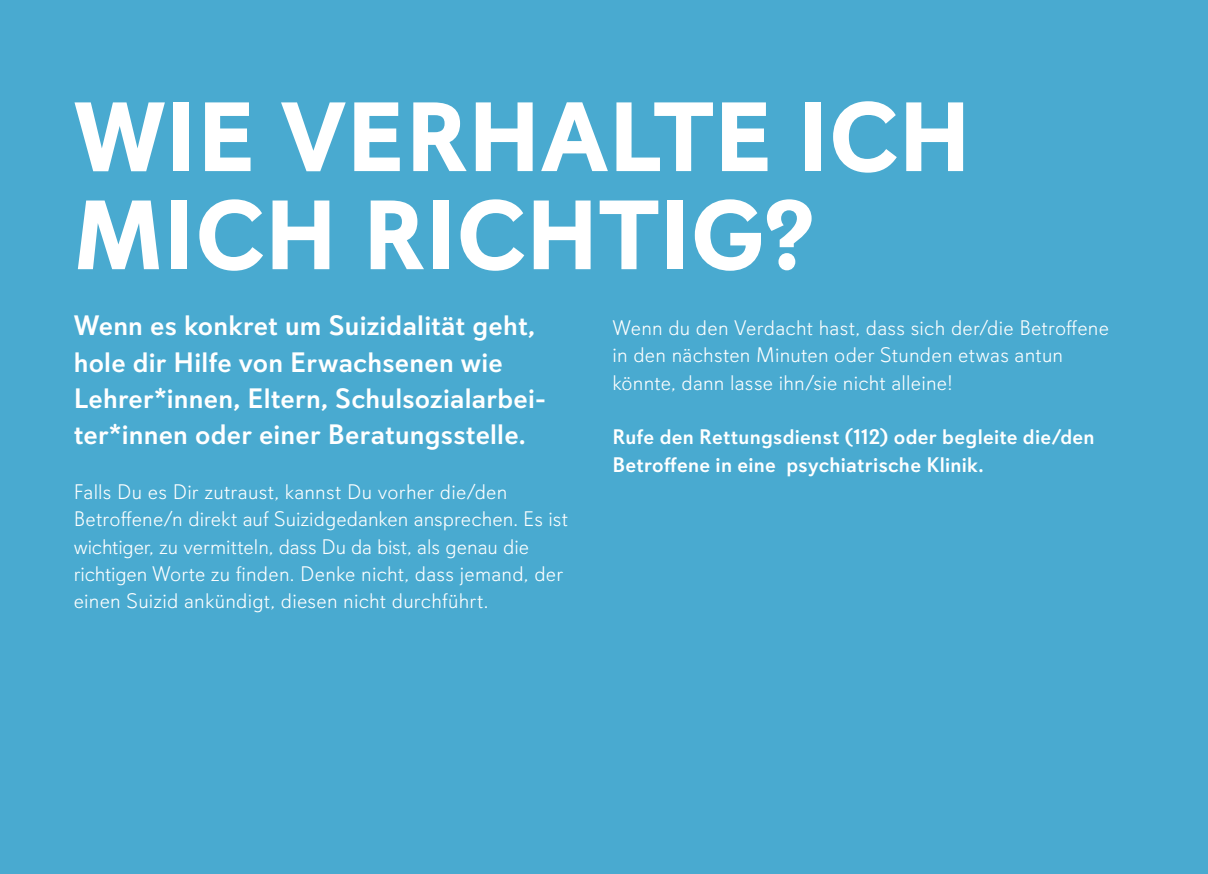
<style>
.page{position:relative;width:1208px;height:874px;background:#fff}
.page>*{position:absolute;margin:0;border:0;box-sizing:border-box;transform-origin:0 0}
.t1{font:700 98px/98px "Davis Sans";letter-spacing:.005em;color:#fff}
.t2{font:500 28px/36.4px "Davis Sans";letter-spacing:.01em;color:#fff}
.t3{font:300 21px/27.4px "Davis Sans";letter-spacing:.01em;color:#fff}
.t4{font:500 21px/27.4px "Davis Sans";letter-spacing:.015em;color:#fff}
</style>
<div class="page">
<div style="left:0;top:0;width:1208px;height:873px;background:#49aad0"></div>
<h1 class="t1" style="left:74px;top:90px;width:898px">WIE VERHALTE ICH<br>MICH RICHTIG?</h1>
<h2 class="t2" style="left:74px;top:307px;width:474px">Wenn es konkret um Suizidalität geht, hole dir Hilfe von Erwachsenen wie Lehrer*innen, Eltern, Schulsozialarbei&shy;ter*innen oder einer Beratungsstelle.</h2>
<p class="t3" style="left:74px;top:478px;width:496px">Falls Du es Dir zutraust, kannst Du vorher die/den Betroffene/n direkt auf Suizidgedanken ansprechen. Es ist wichtiger, zu vermitteln, dass Du da bist, als genau die richtigen Worte zu finden. Denke nicht, dass jemand, der einen Suizid ankündigt, diesen nicht durchführt.</p>
<p class="t3" style="left:612px;top:314px;width:498px">Wenn du den Verdacht hast, dass sich der/die Betroffene in den nächsten Minuten oder Stunden etwas antun könnte, dann lasse ihn/sie nicht alleine!</p>
<p class="t4" style="left:612px;top:423px;width:484px">Rufe den Rettungsdienst (112) oder begleite die/den<br>Betroffene in eine psychiatrische Klinik.</p>
</div>
